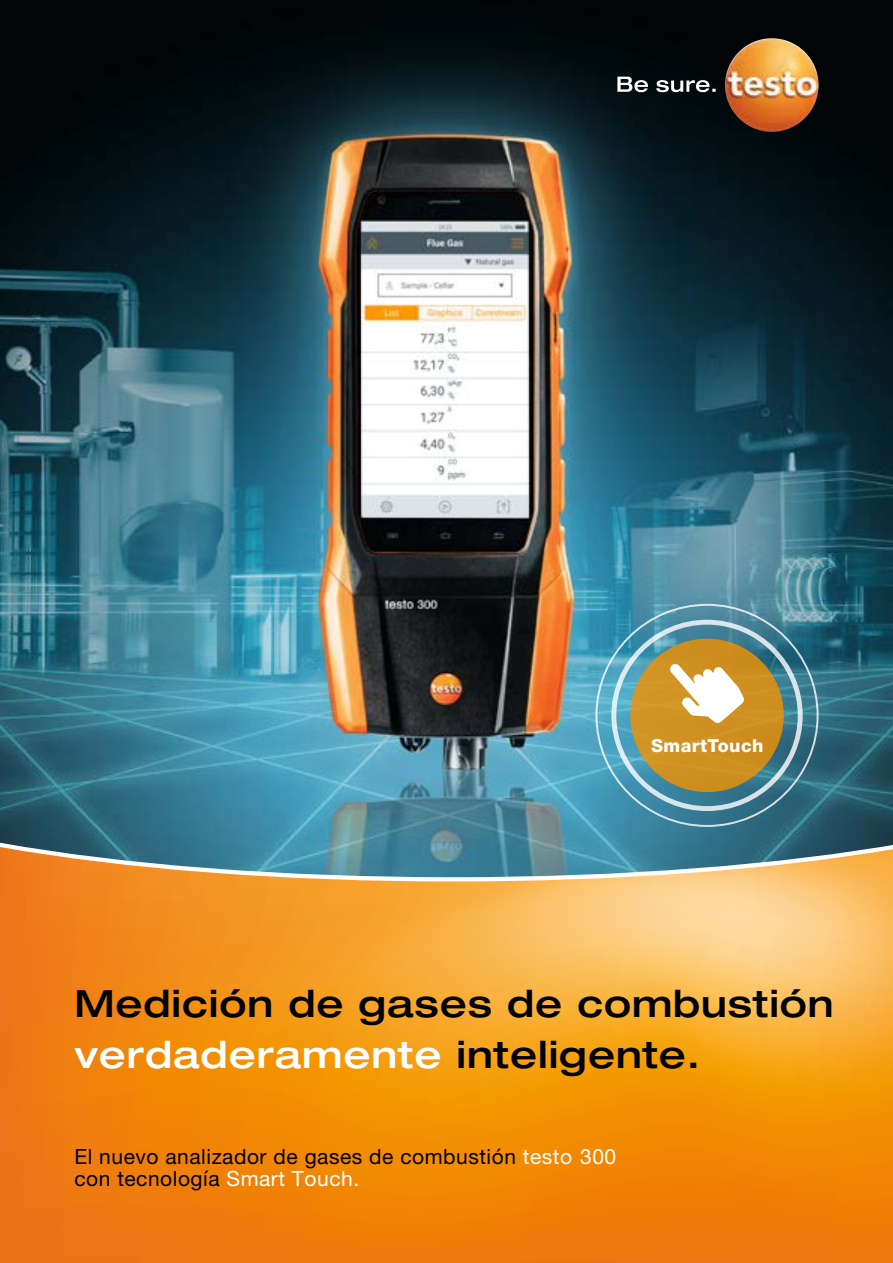
<style>
.page{position:relative;width:893px;height:1263px;background:#fff}
.page>*{position:absolute;margin:0;border:0;box-sizing:border-box;transform-origin:0 0}
.t1{font:500 expanded 37.5px/51px "Helvetica Neue LTW1 G";letter-spacing:.025em;color:#000}
.t2{font:21px/22.5px "Helvetica Neue LTW1 G";letter-spacing:.025em;color:#000}
.t3{font:800 18px "Helvetica Neue LTW1 G";letter-spacing:.025em;color:#fff}
.s1{color:#fff}
</style>
<div class="page">
<img style="left:0;top:0;width:893px;height:843px">
<svg style="left:0;top:847px;width:893px;height:416px;background:#ea9527"></svg>
<svg style="left:595px;top:604px;width:224px;height:223px;background:#498ca3"></svg>
<svg style="left:611px;top:620px;width:192px;height:191px;background:#969a74"></svg>
<svg style="left:617px;top:77px;width:99px;height:15px"></svg>
<img style="left:725px;top:38px;width:94px;height:94px;border-radius:47px">
<img style="left:361px;top:232px;width:167px;height:286px">
<p class="t3" style="left:651px;top:735px;width:114px">SmartTouch</p>
<h1 class="t1" style="left:74px;top:977px;width:761px">Medición de gases de combustión <span class="s1">verdaderamente</span> inteligente.</h1>
<p class="t2" style="left:74px;top:1145px;width:543px">El nuevo analizador de gases de combustión <span class="s1">testo 300 </span>con tecnología <span class="s1">Smart Touch.</span></p>
</div>
